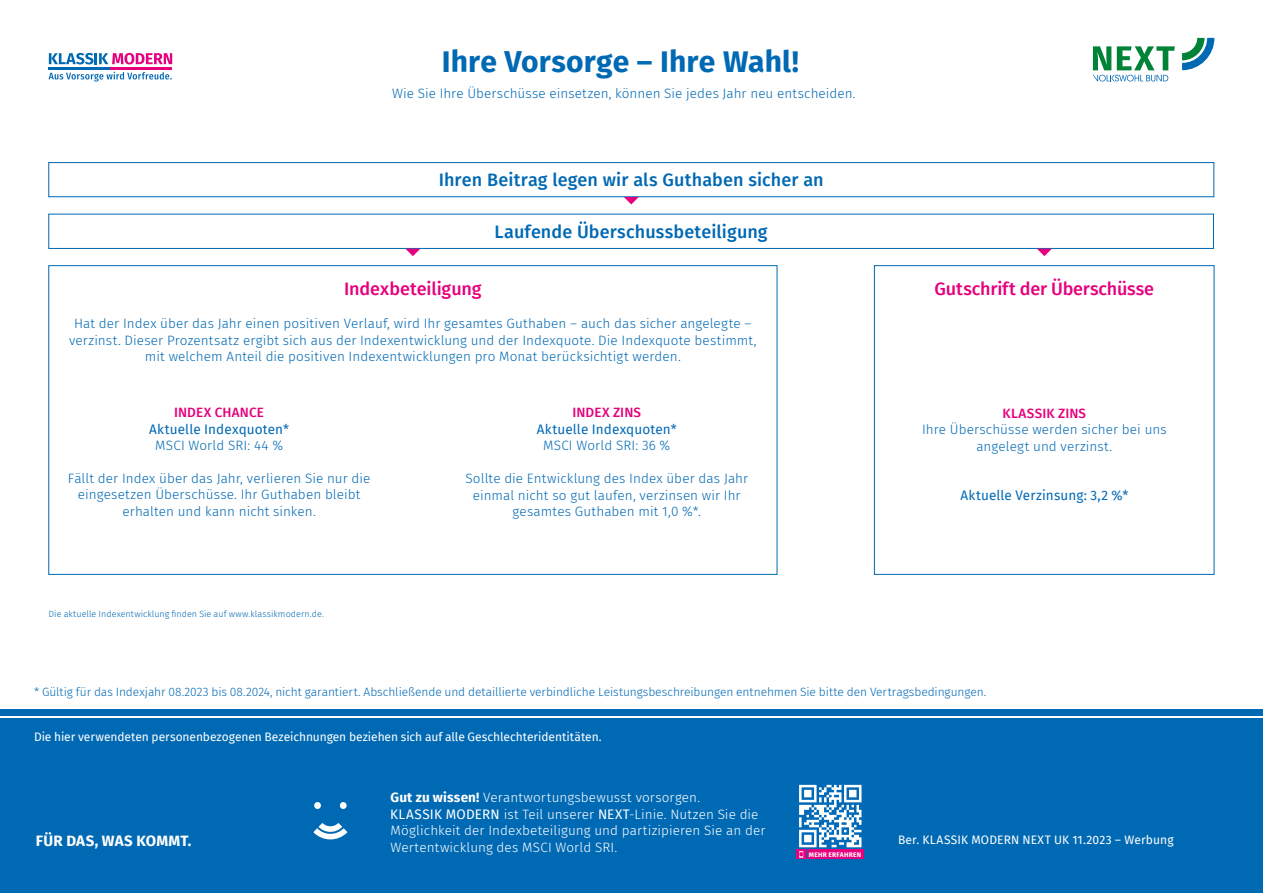
<style>
.page{position:relative;width:1263px;height:893px;background:#fff}
.page>*{position:absolute;margin:0;border:0;box-sizing:border-box;transform-origin:0 0}
.t1{font:700 30px "Fira Sans";letter-spacing:.005em;color:#0069b4}
.t2{font:500 18px "Fira Sans";letter-spacing:.005em;color:#0069b4}
.t3{font:500 18px "Fira Sans";letter-spacing:-.005em;color:#e6007d}
.t4{font:700 15px "Fira Sans";letter-spacing:.015em;color:#fff}
.t5{font:300 13.5px/16.5px "Fira Sans";letter-spacing:.005em;color:#0069b4;text-align:center}
.t6{font:300 13.5px/16.5px "Fira Sans";letter-spacing:.005em;color:#fff}
.t7{font:13.5px "Fira Sans";letter-spacing:.01em;color:#0069b4}
.t8{font:500 13.5px "Fira Sans";letter-spacing:.01em;color:#e6007d}
.t9{font:300 12px "Fira Sans";letter-spacing:-.01em;color:#0069b4}
.t10{font:12px "Fira Sans";letter-spacing:-.005em;color:#fff}
.t11{font:12px "Fira Sans";letter-spacing:.015em;color:#fff}
.t12{font:300 9px "Fira Sans";letter-spacing:.005em;color:#0069b4}
.t13{font:700 6.6px "Fira Sans";letter-spacing:.035em;color:#fff}
.s1{font-weight:700}
.s2{font-weight:400}
</style>
<div class="page">
<svg style="left:49px;top:53px;width:123px;height:11px"></svg>
<svg style="left:49px;top:72px;width:123px;height:9px"></svg>
<hr style="left:49px;top:67px;width:61px;height:2px;background:#0069b4">
<hr style="left:110px;top:67px;width:62px;height:2px;background:#e6007d">
<div style="left:874px;top:265px;width:340px;height:310px;border:1px solid #0069b4"></div>
<div style="left:49px;top:162px;width:1165px;height:35px;border:1px solid #0069b4"></div>
<div style="left:49px;top:214px;width:1165px;height:35px;border:1px solid #0069b4"></div>
<svg style="left:624px;top:197px;width:15px;height:7px"></svg>
<svg style="left:406px;top:249px;width:14px;height:7px"></svg>
<svg style="left:1037px;top:249px;width:15px;height:7px"></svg>
<div style="left:0;top:719px;width:1263px;height:174px;background:#0069b4"></div>
<div style="left:0;top:709px;width:1263px;height:7px;background:#0069b4"></div>
<svg style="left:796px;top:784px;width:68px;height:66px"></svg>
<div style="left:807px;top:850px;width:57px;height:9px;background:#e6007d"></div>
<div style="left:796px;top:850px;width:10px;height:9px;background:#e6007d"></div>
<svg style="left:799px;top:785px;width:62px;height:73px"></svg>
<svg style="left:313px;top:823px;width:34px;height:17px"></svg>
<div style="left:340px;top:802px;width:7px;height:7px;background:#fff;border-radius:50%"></div>
<div style="left:314px;top:802px;width:7px;height:7px;background:#fff;border-radius:50%"></div>
<svg style="left:1182px;top:38px;width:32px;height:32px"></svg>
<svg style="left:1093px;top:46px;width:82px;height:35px"></svg>
<h1 class="t1" style="left:442px;top:36px;width:359px">Ihre Vorsorge – Ihre Wahl!</h1>
<p class="t5" style="left:392px;top:85px;width:465px">Wie Sie Ihre Überschüsse einsetzen, können Sie jedes Jahr neu entscheiden.</p>
<h2 class="t2" style="left:439px;top:165px;width:386px">Ihren Beitrag legen wir als Guthaben sicher an</h2>
<h2 class="t2" style="left:495px;top:217px;width:274px">Laufende Überschussbeteiligung</h2>
<h2 class="t3" style="left:344px;top:274px;width:139px">Indexbeteiligung</h2>
<p class="t5" style="left:69px;top:315px;width:689px">Hat der Index über das Jahr einen positiven Verlauf, wird Ihr gesamtes Guthaben – auch das sicher angelegte – verzinst. Dieser Prozentsatz ergibt sich aus der Indexentwicklung und der Indexquote. Die Indexquote bestimmt, mit welchem Anteil die positiven Indexentwicklungen pro Monat berücksichtigt werden.</p>
<p class="t8" style="left:174px;top:401px;width:91px">INDEX CHANCE</p>
<p class="t7" style="left:149px;top:419px;width:141px">Aktuelle Indexquoten*</p>
<p class="t5" style="left:155px;top:437px;width:129px">MSCI World SRI: 44 %</p>
<p class="t5" style="left:68px;top:470px;width:304px">Fällt der Index über das Jahr, verlieren Sie nur die eingesetzen Überschüsse. Ihr Guthaben bleibt erhalten und kann nicht sinken.</p>
<p class="t12" style="left:49px;top:607px;width:277px">Die aktuelle Indexentwicklung finden Sie auf www.klassikmodern.de.</p>
<p class="t8" style="left:572px;top:401px;width:70px">INDEX ZINS</p>
<p class="t7" style="left:537px;top:419px;width:141px">Aktuelle Indexquoten*</p>
<p class="t5" style="left:543px;top:437px;width:129px">MSCI World SRI: 36 %</p>
<p class="t5" style="left:465px;top:470px;width:284px">Sollte die Entwicklung des Index über das Jahr einmal nicht so gut laufen, verzinsen wir Ihr gesamtes Guthaben mit 1,0 %*.</p>
<h2 class="t3" style="left:935px;top:274px;width:221px">Gutschrift der Überschüsse</h2>
<p class="t8" style="left:1002px;top:402px;width:85px">KLASSIK ZINS</p>
<p class="t5" style="left:922px;top:421px;width:246px">Ihre Überschüsse werden sicher bei uns angelegt und verzinst.</p>
<p class="t7" style="left:960px;top:485px;width:169px">Aktuelle Verzinsung: 3,2 %*</p>
<p class="t9" style="left:34px;top:683px;width:954px">* Gültig für das Indexjahr 08.2023 bis 08.2024, nicht garantiert. Abschließende und detaillierte verbindliche Leistungsbeschreibungen entnehmen Sie bitte den Vertragsbedingungen.</p>
<p class="t10" style="left:34px;top:727px;width:569px">Die hier verwendeten personenbezogenen Bezeichnungen beziehen sich auf alle Geschlechteridentitäten.</p>
<p class="t6" style="left:390px;top:789px;width:377px"><span class="s1">Gut zu wissen!</span> Verantwortungsbewusst vorsorgen.<br><span class="s2">KLASSIK MODERN</span> ist Teil unserer <span class="s2">NEXT</span>-Linie. Nutzen Sie die Möglichkeit der Indexbeteiligung und partizipieren Sie an der Wertentwicklung des MSCI World SRI.</p>
<p class="t4" style="left:36px;top:828px;width:157px">FÜR DAS, WAS KOMMT.</p>
<p class="t11" style="left:898px;top:831px;width:277px">Ber. KLASSIK MODERN NEXT UK 11.2023 – Werbung</p>
<p class="t13" style="left:809px;top:849px;width:54px">MEHR ERFAHREN</p>
</div>
